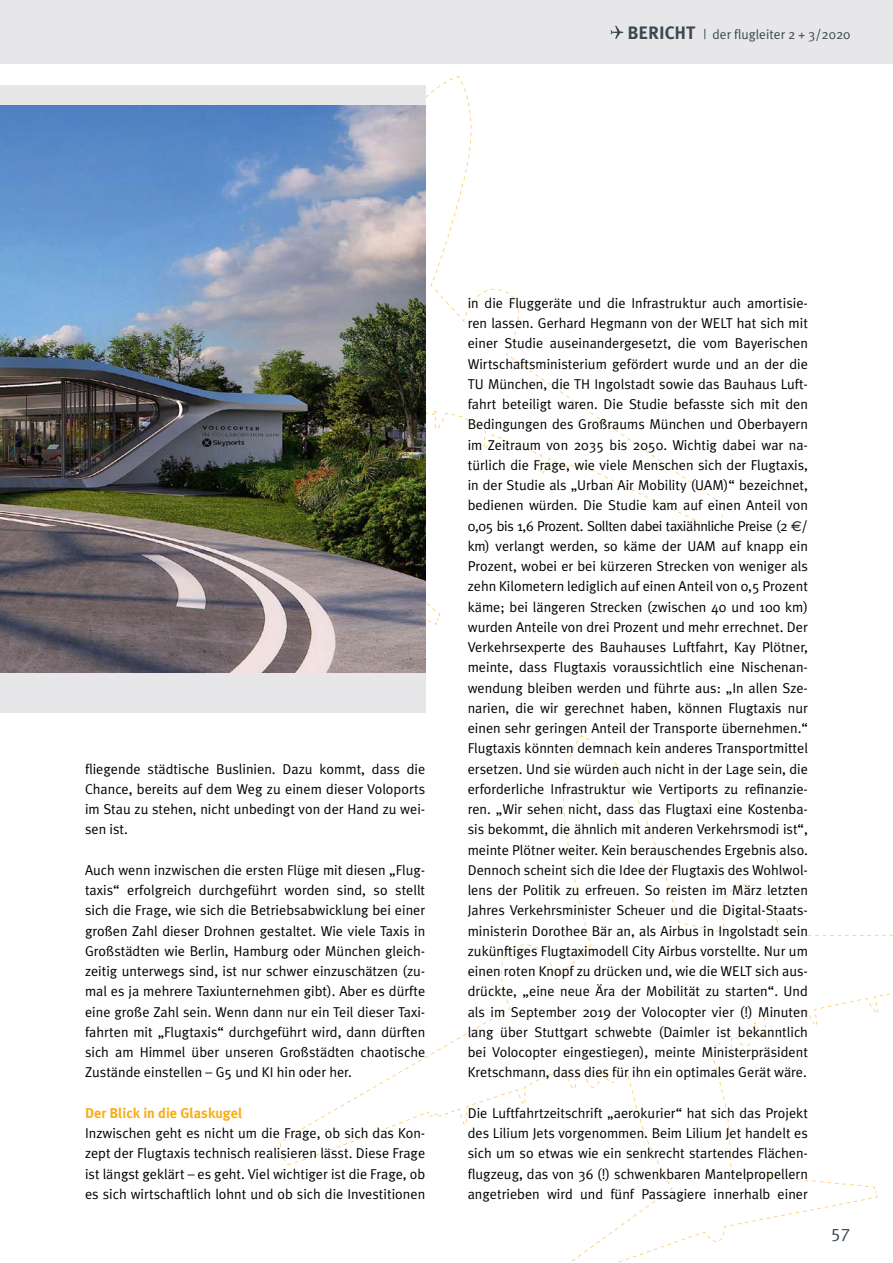
<style>
.page{position:relative;width:893px;height:1263px;background:#fff}
.page>*{position:absolute;margin:0;border:0;box-sizing:border-box;transform-origin:0 0}
.t1{font:18px "Meta Plus Normal";color:#3a4950}
.t2{font:14.25px/20.2px "Meta Plus Normal";color:#000;text-align:justify}
.t3{font:700 14.25px "Meta Plus";color:#f9ad17}
.t4{font:13.5px "Meta Plus Normal";color:#3a4950}
.s1{font-family:"Meta Plus";font-weight:700;font-size:18px}
.s2{font-family:"Euro Sans Std"}
</style>
<div class="page">
<svg style="left:280px;top:735px;width:613px;height:528px"></svg>
<svg style="left:425px;top:76px;width:300px;height:549px"></svg>
<div style="left:0;top:0;width:893px;height:64px;background:#e7e7e9"></div>
<svg style="left:610px;top:26px;width:13px;height:13px"></svg>
<div style="left:0;top:85px;width:425px;height:628px;background:#e7e7e9"></div>
<img style="left:0;top:105px;width:425px;height:567px">
<p class="t4" style="left:627px;top:26px;width:224px"><span class="s1">BERICHT</span> | der flugleiter 2 + 3/2020</p>
<p class="t2" style="left:85px;top:758px;width:342px">fliegende städtische Buslinien. Dazu kommt, dass die Chance, bereits auf dem Weg zu einem dieser Voloports im Stau zu stehen, nicht unbedingt von der Hand zu wei&shy;sen ist.</p>
<p class="t2" style="left:85px;top:860px;width:342px">Auch wenn inzwischen die ersten Flüge mit diesen „Flug&shy;taxis“ erfolgreich durchgeführt worden sind, so stellt sich die Frage, wie sich die Betriebsabwicklung bei einer großen Zahl dieser Drohnen gestaltet. Wie viele Taxis in Großstädten wie Berlin, Hamburg oder München gleich&shy;zeitig unterwegs sind, ist nur schwer einzuschätzen (zu&shy;mal es ja mehrere Taxiunternehmen gibt). Aber es dürfte eine große Zahl sein. Wenn dann nur ein Teil dieser Taxi&shy;fahrten mit „Flugtaxis“ durchgeführt wird, dann dürften sich am Himmel über unseren Großstädten chaotische Zustände einstellen – G5 und KI hin oder her.</p>
<p class="t3" style="left:85px;top:1105px;width:159px">Der Blick in die Glaskugel</p>
<p class="t2" style="left:85px;top:1123px;width:342px">Inzwischen geht es nicht um die Frage, ob sich das Kon&shy;zept der Flugtaxis technisch realisieren lässt. Diese Frage ist längst geklärt – es geht. Viel wichtiger ist die Frage, ob es sich wirtschaftlich lohnt und ob sich die Investitionen</p>
<p class="t2" style="left:468px;top:293px;width:342px">in die Fluggeräte und die Infrastruktur auch amortisie&shy;ren lassen. Gerhard Hegmann von der WELT hat sich mit einer Studie auseinandergesetzt, die vom Bayerischen Wirtschaftsministerium gefördert wurde und an der die TU München, die TH Ingolstadt sowie das Bauhaus Luft&shy;fahrt beteiligt waren. Die Studie befasste sich mit den Bedingungen des Großraums München und Oberbayern im Zeitraum von 2035 bis 2050. Wichtig dabei war na&shy;türlich die Frage, wie viele Menschen sich der Flugtaxis, in der Studie als „Urban Air Mobility (UAM)“ bezeichnet, bedienen würden. Die Studie kam auf einen Anteil von 0,05 bis 1,6 Prozent. Sollten dabei taxiähnliche Preise (2 <span class="s2">€</span>/ km) verlangt werden, so käme der UAM auf knapp ein Prozent, wobei er bei kürzeren Strecken von weniger als zehn Kilometern lediglich auf einen Anteil von 0,5 Prozent käme; bei längeren Strecken (zwischen 40 und 100 km) wurden Anteile von drei Prozent und mehr errechnet. Der Verkehrsexperte des Bauhauses Luftfahrt, Kay Plötner, meinte, dass Flugtaxis voraussichtlich eine Nischenan&shy;wendung bleiben werden und führte aus: „In allen Sze&shy;narien, die wir gerechnet haben, können Flugtaxis nur einen sehr geringen Anteil der Transporte übernehmen.“ Flugtaxis könnten demnach kein anderes Transportmittel ersetzen. Und sie würden auch nicht in der Lage sein, die erforderliche Infrastruktur wie Vertiports zu refinanzie&shy;ren. „Wir sehen nicht, dass das Flugtaxi eine Kostenba&shy;sis bekommt, die ähnlich mit anderen Verkehrsmodi ist“, meinte Plötner weiter. Kein berauschendes Ergebnis also.<br>Dennoch scheint sich die Idee der Flugtaxis des Wohlwol&shy;lens der Politik zu erfreuen. So reisten im März letzten Jahres Verkehrsminister Scheuer und die Digital-Staats&shy;ministerin Dorothee Bär an, als Airbus in Ingolstadt sein zukünftiges Flugtaximodell City Airbus vorstellte. Nur um einen roten Knopf zu drücken und, wie die WELT sich aus&shy;drückte, „eine neue Ära der Mobilität zu starten“. Und als im September 2019 der Volocopter vier (!) Minuten lang über Stuttgart schwebte (Daimler ist bekanntlich bei Volocopter eingestiegen), meinte Ministerpräsident Kretschmann, dass dies für ihn ein optimales Gerät wäre.</p>
<p class="t2" style="left:468px;top:1103px;width:342px">Die Luftfahrtzeitschrift „aerokurier“ hat sich das Projekt des Lilium Jets vorgenommen. Beim Lilium Jet handelt es sich um so etwas wie ein senkrecht startendes Flächen&shy;flugzeug, das von 36 (!) schwenkbaren Mantelpropellern angetrieben wird und fünf Passagiere innerhalb einer</p>
<p class="t1" style="left:831px;top:1221px;width:21px">57</p>
</div>
